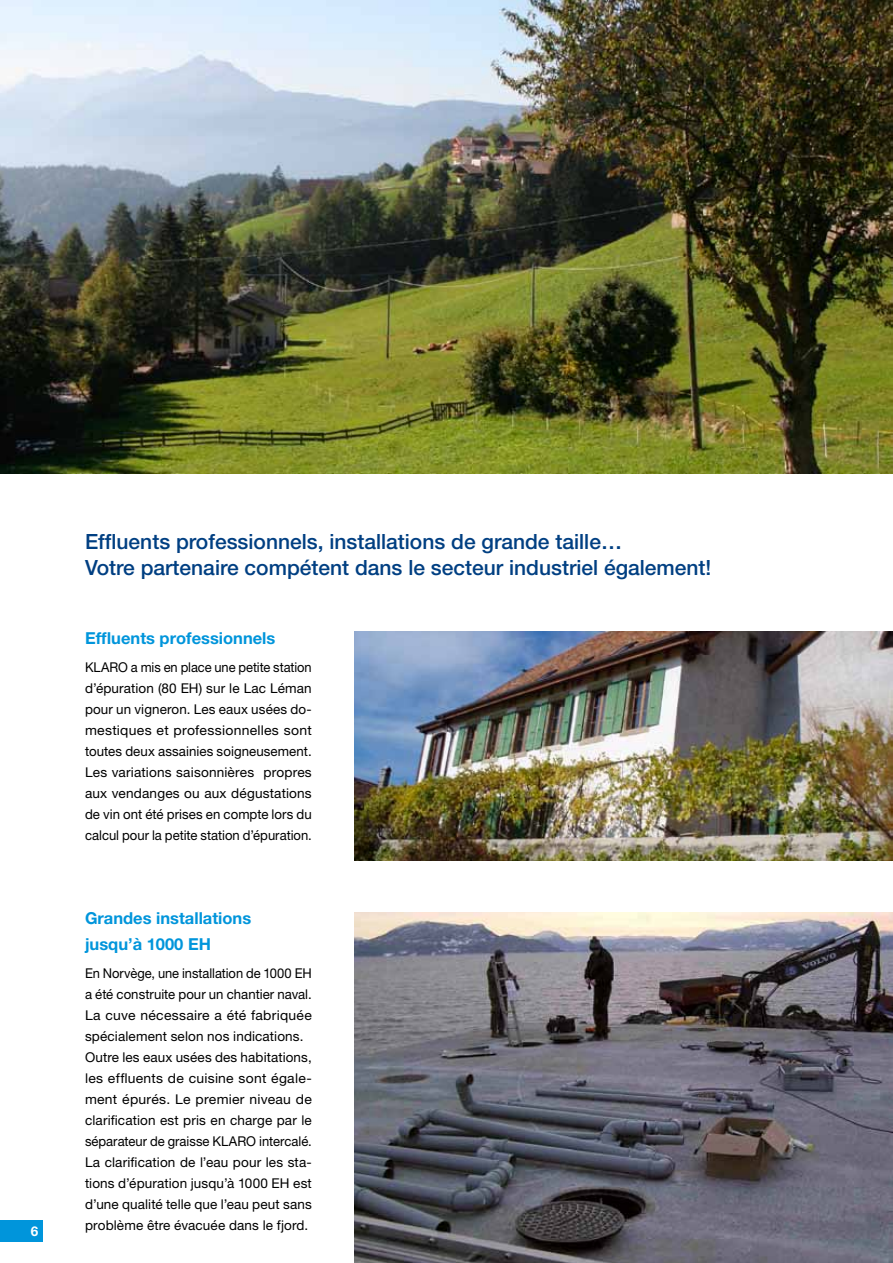
<style>
.page{position:relative;width:893px;height:1263px;background:#fff}
.page>*{position:absolute;margin:0;border:0;box-sizing:border-box;transform-origin:0 0}
.t1{font:500 21px/25.5px "Helvetica Neue LT Pro";color:#003f82}
.t2{font:700 16.5px/25.5px "Helvetica Neue LT Pro";color:#0095db}
.t3{font:13.5px/21px "Helvetica Neue LT Pro";letter-spacing:.01em;color:#000;scale:.96 1}
.t4{font:13.5px/21px "Helvetica Neue LT Pro";letter-spacing:.01em;color:#000;text-align:justify;scale:.95 1}
.t5{font:700 13.5px "Helvetica Neue LT Pro";color:#fff}
</style>
<div class="page">
<img style="left:354px;top:913px;width:539px;height:350px">
<img style="left:354px;top:631px;width:539px;height:229px">
<img style="left:0;top:0;width:893px;height:473px">
<div style="left:0;top:1220px;width:43px;height:22px;background:#0095db"></div>
<p class="t5" style="left:31px;top:1222px;width:9px">6</p>
<h1 class="t1" style="left:85px;top:529px;width:628px">Effluents professionnels, installations de grande taille…<br>Votre partenaire compétent dans le secteur industriel également!</h1>
<p class="t2" style="left:85px;top:625px;width:192px">Effluents professionnels</p>
<p class="t4" style="left:85px;top:656px;width:240px">KLARO a mis en place une petite station d’épuration (80 EH) sur le Lac Léman pour un vigneron. Les eaux usées do&shy;mestiques et professionnelles sont toutes deux assainies soigneusement.<br>Les variations saisonnières propres aux vendanges ou aux dégustations de vin ont été prises en compte lors du calcul pour la petite station d’épuration.</p>
<p class="t2" style="left:85px;top:905px;width:168px">Grandes installations jusqu’à 1000 EH</p>
<p class="t3" style="left:85px;top:963px;width:238px">En Norvège, une installation de 1000 EH a été construite pour un chantier naval.<br>La cuve nécessaire a été fabriquée spécialement selon nos indications.<br>Outre les eaux usées des habitations, les effluents de cuisine sont égale&shy;ment épurés. Le premier niveau de clarification est pris en charge par le séparateur de graisse KLARO intercalé.<br>La clarification de l’eau pour les sta&shy;tions d’épuration jusqu’à 1000 EH est d’une qualité telle que l’eau peut sans problème être évacuée dans le fjord.</p>
</div>
